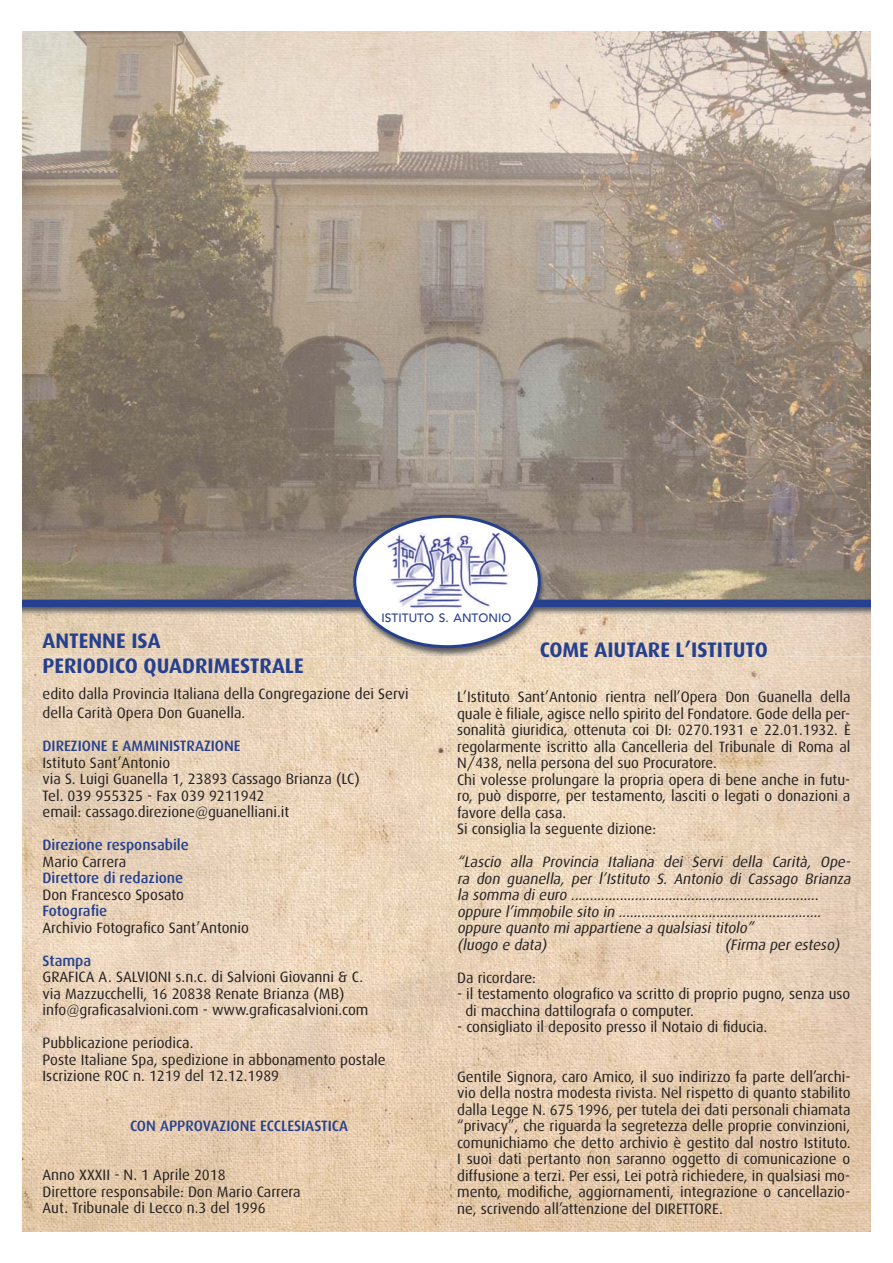
<style>
.page{position:relative;width:893px;height:1263px;background:#fff}
.page>*{position:absolute;margin:0;border:0;box-sizing:border-box;transform-origin:0 0}
.t1{font:700 21px "Dax";color:#25408e}
.t2{font:900 21px "Avenir";color:#25408e}
.t3{font:15px/16.5px "Dax";color:#231f20}
.t4{font:italic 15px/16.5px "Dax";color:#231f20}
.t5{font:500 15px "Dax";color:#25408e}
.t6{font:500 12px "Avenir";color:#25408e}
</style>
<div class="page">
<img style="left:22px;top:607px;width:849px;height:624px">
<img style="left:516px;top:655px;width:275px;height:15px">
<img style="left:22px;top:32px;width:849px;height:568px">
<img style="left:42px;top:640px;width:146px;height:15px">
<div style="left:22px;top:600px;width:849px;height:7px;background:#25408e"></div>
<div style="left:355px;top:516px;width:184px;height:131px;background:#fff;border-radius:50%"></div>
<div style="left:353px;top:515px;width:188px;height:133px;border:3px solid #25408e;border-radius:50%"></div>
<img style="left:382px;top:529px;width:130px;height:82px;border-radius:26px">
<p class="t6" style="left:382px;top:613px;width:131px">ISTITUTO S. ANTONIO</p>
<h1 class="t2" style="left:43px;top:639px;width:147px">ANTENNE ISA</h1>
<h1 class="t1" style="left:43px;top:656px;width:263px">PERIODICO QUADRIMESTRALE</h1>
<p class="t3" style="left:43px;top:684px;width:368px;line-height:19.5px">edito dalla Provincia Italiana della Congregazione dei Servi della Carità Opera Don Guanella.</p>
<p class="t5" style="left:43px;top:739px;width:200px">DIREZIONE E AMMINISTRAZIONE</p>
<p class="t3" style="left:43px;top:755px;width:319px">Istituto Sant’Antonio<br>via S. Luigi Guanella 1, 23893 Cassago Brianza (LC)<br>Tel. 039 955325 - Fax 039 9211942<br>email: cassago.direzione@guanelliani.it</p>
<p class="t5" style="left:43px;top:838px;width:148px">Direzione responsabile</p>
<p class="t3" style="left:43px;top:854px;width:85px">Mario Carrera</p>
<p class="t5" style="left:43px;top:871px;width:142px">Direttore di redazione</p>
<p class="t3" style="left:43px;top:887px;width:143px">Don Francesco Sposato</p>
<p class="t5" style="left:43px;top:904px;width:66px">Fotografie</p>
<p class="t3" style="left:43px;top:920px;width:208px">Archivio Fotografico Sant’Antonio</p>
<p class="t5" style="left:43px;top:953px;width:50px">Stampa</p>
<p class="t3" style="left:43px;top:969px;width:327px">GRAFICA A. SALVIONI s.n.c. di Salvioni Giovanni &amp; C. via Mazzucchelli, 16 20838 Renate Brianza (MB) info@graficasalvioni.com - www.graficasalvioni.com</p>
<p class="t3" style="left:43px;top:1035px;width:345px">Pubblicazione periodica.<br>Poste Italiane Spa, spedizione in abbonamento postale<br>Iscrizione ROC n. 1219 del 12.12.1989</p>
<p class="t5" style="left:130px;top:1118px;width:220px">CON APPROVAZIONE ECCLESIASTICA</p>
<p class="t3" style="left:43px;top:1167px;width:260px">Anno XXXII - N. 1 Aprile 2018<br>Direttore responsabile: Don Mario Carrera<br>Aut. Tribunale di Lecco n.3 del 1996</p>
<h1 class="t1" style="left:540px;top:640px;width:230px">COME AIUTARE L’ISTITUTO</h1>
<p class="t3" style="left:457px;top:689px;width:395px">L’Istituto Sant’Antonio rientra nell’Opera Don Guanella della quale è filiale, agisce nello spirito del Fondatore. Gode della per&shy;sonalità giuridica, ottenuta coi DI: 0270.1931 e 22.01.1932. È regolarmente iscritto alla Cancelleria del Tribunale di Roma al N/438, nella persona del suo Procuratore.<br>Chi volesse prolungare la propria opera di bene anche in futu&shy;ro, può disporre, per testamento, lasciti o legati o donazioni a favore della casa.<br>Si consiglia la seguente dizione:</p>
<p class="t4" style="left:457px;top:854px;width:398px">“Lascio alla Provincia Italiana dei Servi della Carità, Ope&shy;ra don guanella, per l’Istituto S. Antonio di Cassago Brianza la somma di euro .................................................................. oppure l’immobile sito in ...................................................... oppure quanto mi appartiene a qualsiasi titolo”<br>(luogo e data)</p>
<p class="t4" style="left:725px;top:937px;width:119px">(Firma per esteso)</p>
<p class="t3" style="left:457px;top:970px;width:80px">Da ricordare:</p>
<p class="t3" style="left:465px;top:986px;width:387px;text-indent:-8px">- il testamento olografico va scritto di proprio pugno, senza uso di macchina dattilografa o computer.</p>
<p class="t3" style="left:457px;top:1019px;width:312px">- consigliato il deposito presso il Notaio di fiducia.</p>
<p class="t3" style="left:457px;top:1069px;width:395px;text-align:justify">Gentile Signora, caro Amico, il suo indirizzo fa parte dell’archi&shy;vio della nostra modesta rivista. Nel rispetto di quanto stabilito dalla Legge N. 675 1996, per tutela dei dati personali chiamata “privacy”, che riguarda la segretezza delle proprie convinzioni, comunichiamo che detto archivio è gestito dal nostro Istituto.<br>I suoi dati pertanto non saranno oggetto di comunicazione o diffusione a terzi. Per essi, Lei potrà richiedere, in qualsiasi mo&shy;mento, modifiche, aggiornamenti, integrazione o cancellazio&shy;ne, scrivendo all’attenzione del DIRETTORE.</p>
</div>
